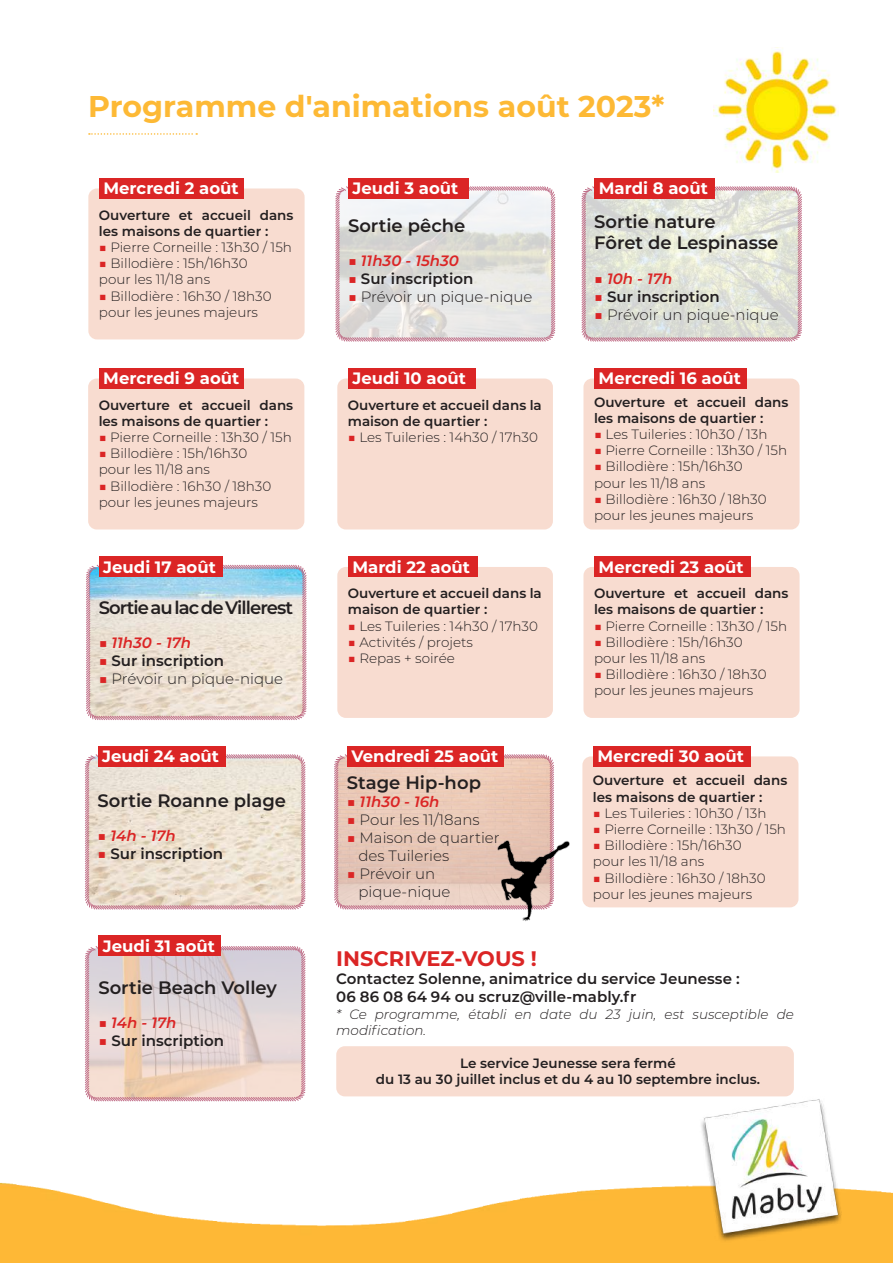
<style>
.page{position:relative;width:893px;height:1263px;background:#fff}
.page>*{position:absolute;margin:0;border:0;box-sizing:border-box;transform-origin:0 0}
.t1{font:700 30px "Montserrat";color:#fdb935}
.t2{font:700 21px "Montserrat";color:#db2525}
.t3{font:600 18px/21.6px "Montserrat";color:#231f20}
.t4{font:600 18px "Montserrat";letter-spacing:-.05em;color:#231f20}
.t5{font:700 16.5px "Montserrat";color:#fff}
.t6{font:600 15px/18px "Montserrat";color:#231f20}
.t7{font:300 15px/18px "Montserrat";color:#231f20}
.t8{font:italic 600 15px "Montserrat";color:#db2525}
.t9{font:300 13.5px/16.2px "Montserrat";color:#231f20}
.t10{font:600 13.5px/16.2px "Montserrat";color:#231f20}
.t11{font:italic 300 13.5px/16.2px "Montserrat";color:#231f20}
.s1{font-style:italic;color:#db2525}
.s2{font-weight:300}
.s3{font-weight:300;font-style:italic;color:#db2525}
</style>
<div class="page">
<svg style="left:85px;top:945px;width:221px;height:157px;background:#e2d0cd"></svg>
<img style="left:714px;top:51px;width:125px;height:122px">
<div style="left:88px;top:188px;width:217px;height:151px;background:#f8dcd0;border-radius:9px"></div>
<svg style="left:89px;top:133px;width:108px;height:2px"></svg>
<div style="left:336px;top:1046px;width:458px;height:50px;background:#f8dcd0;border-radius:9px"></div>
<div style="left:99px;top:178px;width:144px;height:21px;background:#db2525"></div>
<svg style="left:335px;top:186px;width:221px;height:156px"></svg>
<div style="left:348px;top:178px;width:121px;height:21px;background:#db2525"></div>
<svg style="left:581px;top:185px;width:221px;height:157px;background:#e0ded6"></svg>
<div style="left:595px;top:178px;width:120px;height:21px;background:#db2525"></div>
<div style="left:88px;top:378px;width:216px;height:151px;background:#f8dcd0;border-radius:9px"></div>
<div style="left:99px;top:368px;width:145px;height:21px;background:#db2525"></div>
<div style="left:337px;top:378px;width:216px;height:151px;background:#f8dcd0;border-radius:9px"></div>
<div style="left:348px;top:368px;width:127px;height:21px;background:#db2525"></div>
<div style="left:583px;top:378px;width:216px;height:151px;background:#f8dcd0;border-radius:9px"></div>
<div style="left:594px;top:368px;width:153px;height:21px;background:#db2525"></div>
<svg style="left:86px;top:564px;width:221px;height:156px;background:#dcdad5"></svg>
<div style="left:99px;top:557px;width:124px;height:20px;background:#db2525"></div>
<div style="left:337px;top:567px;width:216px;height:151px;background:#f8dcd0;border-radius:9px"></div>
<div style="left:348px;top:557px;width:130px;height:20px;background:#db2525"></div>
<div style="left:583px;top:567px;width:216px;height:151px;background:#f8dcd0;border-radius:9px"></div>
<div style="left:594px;top:557px;width:157px;height:20px;background:#db2525"></div>
<svg style="left:85px;top:753px;width:221px;height:157px;background:#e9dbcd"></svg>
<div style="left:98px;top:746px;width:127px;height:20px;background:#db2525"></div>
<svg style="left:334px;top:753px;width:220px;height:157px;background:#e7c5b7"></svg>
<div style="left:347px;top:746px;width:156px;height:20px;background:#db2525"></div>
<div style="left:582px;top:756px;width:216px;height:151px;background:#f8dcd0;border-radius:9px"></div>
<div style="left:593px;top:746px;width:158px;height:20px;background:#db2525"></div>
<div style="left:99px;top:936px;width:122px;height:20px;background:#db2525"></div>
<img style="left:492px;top:839px;width:78px;height:82px">
<img style="left:0;top:1182px;width:893px;height:81px">
<img style="left:699px;top:1092px;width:143px;height:155px">
<h1 class="t1" style="left:88px;top:85px;width:578px">Programme d'animations août 2023*</h1>
<p class="t5" style="left:103px;top:177px;width:137px">Mercredi 2 août</p>
<p class="t10" style="left:99px;top:206px;width:196px">Ouverture et accueil dans les maisons de quartier :</p>
<p class="t9" style="left:99px;top:239px;width:195px"><span class="s1">■</span> Pierre Corneille : 13h30 / 15h</p>
<p class="t9" style="left:99px;top:255px;width:150px"><span class="s1">■</span> Billodière : 15h/16h30 pour les 11/18 ans</p>
<p class="t9" style="left:99px;top:287px;width:174px"><span class="s1">■</span> Billodière : 16h30 / 18h30 pour les jeunes majeurs</p>
<p class="t5" style="left:103px;top:367px;width:138px">Mercredi 9 août</p>
<p class="t10" style="left:99px;top:396px;width:196px">Ouverture et accueil dans les maisons de quartier :</p>
<p class="t9" style="left:99px;top:429px;width:195px"><span class="s1">■</span> Pierre Corneille : 13h30 / 15h</p>
<p class="t9" style="left:99px;top:445px;width:150px"><span class="s1">■</span> Billodière : 15h/16h30 pour les 11/18 ans</p>
<p class="t9" style="left:99px;top:477px;width:174px"><span class="s1">■</span> Billodière : 16h30 / 18h30 pour les jeunes majeurs</p>
<p class="t5" style="left:103px;top:555px;width:114px">Jeudi 17 août</p>
<h3 class="t4" style="left:99px;top:595px;width:196px">Sortie au lac de Villerest</h3>
<p class="t8" style="left:99px;top:632px;width:94px"><span class="s2">■</span> 11h30 - 17h</p>
<p class="t6" style="left:99px;top:651px;width:127px"><span class="s3">■</span> Sur inscription</p>
<p class="t7" style="left:99px;top:669px;width:186px"><span class="s1">■</span> Prévoir un pique-nique</p>
<p class="t5" style="left:102px;top:744px;width:118px">Jeudi 24 août</p>
<h3 class="t3" style="left:98px;top:789px;width:190px">Sortie Roanne plage</h3>
<p class="t8" style="left:98px;top:825px;width:80px"><span class="s2">■</span> 14h - 17h</p>
<p class="t6" style="left:98px;top:844px;width:127px"><span class="s3">■</span> Sur inscription</p>
<p class="t5" style="left:103px;top:934px;width:114px">Jeudi 31 août</p>
<h3 class="t3" style="left:98px;top:976px;width:180px">Sortie Beach Volley</h3>
<p class="t8" style="left:98px;top:1012px;width:80px"><span class="s2">■</span> 14h - 17h</p>
<p class="t6" style="left:98px;top:1031px;width:127px"><span class="s3">■</span> Sur inscription</p>
<p class="t5" style="left:353px;top:177px;width:107px">Jeudi 3 août</p>
<h3 class="t3" style="left:348px;top:214px;width:119px">Sortie pêche</h3>
<p class="t8" style="left:348px;top:250px;width:112px"><span class="s2">■</span> 11h30 - 15h30</p>
<p class="t6" style="left:348px;top:269px;width:127px"><span class="s3">■</span> Sur inscription</p>
<p class="t7" style="left:348px;top:288px;width:186px"><span class="s1">■</span> Prévoir un pique-nique</p>
<p class="t5" style="left:352px;top:367px;width:115px">Jeudi 10 août</p>
<p class="t10" style="left:348px;top:396px;width:195px">Ouverture et accueil dans la maison de quartier :</p>
<p class="t9" style="left:348px;top:429px;width:192px"><span class="s1">■</span> Les Tuileries : 14h30 / 17h30</p>
<p class="t5" style="left:352px;top:555px;width:119px">Mardi 22 août</p>
<p class="t10" style="left:348px;top:585px;width:195px">Ouverture et accueil dans la maison de quartier :</p>
<p class="t9" style="left:348px;top:617px;width:192px"><span class="s1">■</span> Les Tuileries : 14h30 / 17h30</p>
<p class="t9" style="left:348px;top:633px;width:127px"><span class="s1">■</span> Activités / projets</p>
<p class="t9" style="left:348px;top:650px;width:108px"><span class="s1">■</span> Repas + soirée</p>
<p class="t5" style="left:351px;top:744px;width:148px">Vendredi 25 août</p>
<h3 class="t3" style="left:347px;top:771px;width:136px">Stage Hip-hop</h3>
<p class="t8" style="left:347px;top:791px;width:94px"><span class="s2">■</span> 11h30 - 16h</p>
<p class="t7" style="left:347px;top:810px;width:135px"><span class="s1">■</span> Pour les 11/18ans</p>
<p class="t7" style="left:358px;top:828px;width:143px;text-indent:-12px"><span class="s1">■</span> Maison de quartier des Tuileries</p>
<p class="t7" style="left:358px;top:864px;width:94px;text-indent:-12px"><span class="s1">■</span> Prévoir un pique-nique</p>
<p class="t5" style="left:599px;top:177px;width:111px">Mardi 8 août</p>
<h3 class="t3" style="left:594px;top:210px;width:186px">Sortie nature<br>Fôret de Lespinasse</h3>
<p class="t8" style="left:594px;top:268px;width:80px"><span class="s2">■</span> 10h - 17h</p>
<p class="t6" style="left:594px;top:287px;width:127px"><span class="s3">■</span> Sur inscription</p>
<p class="t7" style="left:594px;top:305px;width:186px"><span class="s1">■</span> Prévoir un pique-nique</p>
<p class="t5" style="left:599px;top:367px;width:144px">Mercredi 16 août</p>
<p class="t10" style="left:594px;top:393px;width:196px">Ouverture et accueil dans les maisons de quartier :</p>
<p class="t9" style="left:594px;top:426px;width:175px"><span class="s1">■</span> Les Tuileries : 10h30 / 13h</p>
<p class="t9" style="left:594px;top:442px;width:195px"><span class="s1">■</span> Pierre Corneille : 13h30 / 15h</p>
<p class="t9" style="left:594px;top:458px;width:150px"><span class="s1">■</span> Billodière : 15h/16h30 pour les 11/18 ans</p>
<p class="t9" style="left:594px;top:490px;width:174px"><span class="s1">■</span> Billodière : 16h30 / 18h30 pour les jeunes majeurs</p>
<p class="t5" style="left:599px;top:555px;width:147px">Mercredi 23 août</p>
<p class="t10" style="left:594px;top:585px;width:196px">Ouverture et accueil dans les maisons de quartier :</p>
<p class="t9" style="left:594px;top:617px;width:195px"><span class="s1">■</span> Pierre Corneille : 13h30 / 15h</p>
<p class="t9" style="left:594px;top:633px;width:150px"><span class="s1">■</span> Billodière : 15h/16h30 pour les 11/18 ans</p>
<p class="t9" style="left:594px;top:666px;width:174px"><span class="s1">■</span> Billodière : 16h30 / 18h30 pour les jeunes majeurs</p>
<p class="t5" style="left:597px;top:744px;width:148px">Mercredi 30 août</p>
<p class="t10" style="left:593px;top:772px;width:196px">Ouverture et accueil dans les maisons de quartier :</p>
<p class="t9" style="left:593px;top:804px;width:175px"><span class="s1">■</span> Les Tuileries : 10h30 / 13h</p>
<p class="t9" style="left:593px;top:821px;width:195px"><span class="s1">■</span> Pierre Corneille : 13h30 / 15h</p>
<p class="t9" style="left:593px;top:837px;width:150px"><span class="s1">■</span> Billodière : 15h/16h30 pour les 11/18 ans</p>
<p class="t9" style="left:593px;top:869px;width:174px"><span class="s1">■</span> Billodière : 16h30 / 18h30 pour les jeunes majeurs</p>
<h2 class="t2" style="left:336px;top:944px;width:202px">INSCRIVEZ-VOUS !</h2>
<p class="t6" style="left:336px;top:969px;width:405px">Contactez Solenne, animatrice du service Jeunesse :<br>06 86 08 64 94 ou scruz@ville-mably.fr</p>
<p class="t11" style="left:336px;top:1005px;width:459px">* Ce programme, établi en date du 23 juin, est susceptible de modification.</p>
<p class="t10" style="left:376px;top:1054px;width:386px;text-align:center">Le service Jeunesse sera fermé<br>du 13 au 30 juillet inclus et du 4 au 10 septembre inclus.</p>
</div>
